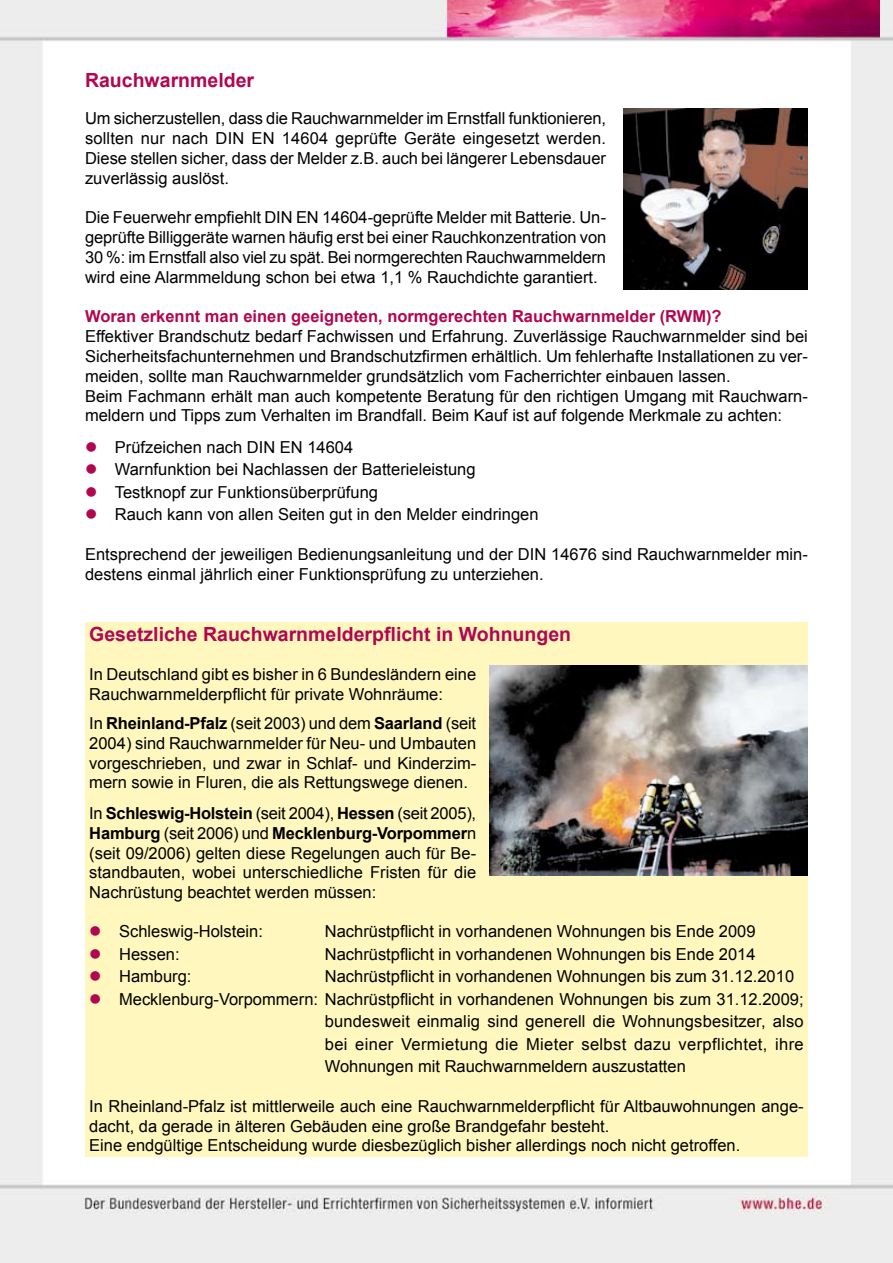
<style>
.page{position:relative;width:893px;height:1263px;background:#fff}
.page>*{position:absolute;margin:0;border:0;box-sizing:border-box;transform-origin:0 0}
.t1{font:700 19.5px "Arial";color:#b10650}
.t2{font:16.5px/19.8px "Arial";color:#000;text-align:justify}
.t3{font:700 16.5px "Arial";color:#b10650}
.s1{color:#b10650}
.s2{font-weight:700}
</style>
<div class="page">
<img style="left:0;top:0;width:880px;height:1263px">
<img style="left:623px;top:108px;width:185px;height:181px">
<div style="left:85px;top:622px;width:723px;height:535px;background:#fff7be"></div>
<img style="left:489px;top:665px;width:319px;height:211px">
<svg style="left:97px;top:475px;width:17px;height:1px"></svg>
<svg style="left:97px;top:498px;width:17px;height:1px"></svg>
<svg style="left:97px;top:520px;width:17px;height:1px"></svg>
<p class="t1" style="left:85px;top:67px;width:171px">Rauchwarnmelder</p>
<p class="t2" style="left:85px;top:109px;width:523px">Um sicherzustellen, dass die Rauchwarnmelder im Ernstfall funktionieren, sollten nur nach DIN EN 14604 geprüfte Geräte eingesetzt werden.<br>Diese stellen sicher, dass der Melder z.B. auch bei längerer Lebensdauer zuverlässig auslöst.</p>
<p class="t2" style="left:85px;top:208px;width:523px">Die Feuerwehr empfiehlt DIN EN 14604-geprüfte Melder mit Batterie. Un&shy;geprüfte Billiggeräte warnen häufig erst bei einer Rauchkonzentration von 30 %: im Ernstfall also viel zu spät. Bei normgerechten Rauchwarnmeldern wird eine Alarmmeldung schon bei etwa 1,1 % Rauchdichte garantiert.</p>
<p class="t3" style="left:85px;top:306px;width:638px">Woran erkennt man einen geeigneten, normgerechten Rauchwarnmelder (RWM)?</p>
<p class="t2" style="left:85px;top:327px;width:724px;text-align:left">Effektiver Brandschutz bedarf Fachwissen und Erfahrung. Zuverlässige Rauchwarnmelder sind bei Sicherheitsfachunternehmen und Brandschutzfirmen erhältlich. Um fehlerhafte Installationen zu ver&shy;meiden, sollte man Rauchwarnmelder grundsätzlich vom Facherrichter einbauen lassen.<br>Beim Fachmann erhält man auch kompetente Beratung für den richtigen Umgang mit Rauchwarn&shy;meldern und Tipps zum Verhalten im Brandfall. Beim Kauf ist auf folgende Merkmale zu achten:</p>
<p class="t2" style="left:85px;top:437px;width:270px"><span class="s1">●</span> Prüfzeichen nach DIN EN 14604</p>
<p class="t2" style="left:85px;top:460px;width:392px"><span class="s1">●</span> Warnfunktion bei Nachlassen der Batterieleistung</p>
<p class="t2" style="left:85px;top:482px;width:294px"><span class="s1">●</span> Testknopf zur Funktionsüberprüfung</p>
<p class="t2" style="left:85px;top:505px;width:455px"><span class="s1">●</span> Rauch kann von allen Seiten gut in den Melder eindringen</p>
<p class="t2" style="left:85px;top:544px;width:724px">Entsprechend der jeweiligen Bedienungsanleitung und der DIN 14676 sind Rauchwarnmelder min&shy;destens einmal jährlich einer Funktionsprüfung zu unterziehen.</p>
<p class="t1" style="left:89px;top:621px;width:483px">Gesetzliche Rauchwarnmelderpflicht in Wohnungen</p>
<p class="t2" style="left:89px;top:665px;width:388px">In Deutschland gibt es bisher in 6 Bundesländern eine<br>Rauchwarnmelderpflicht für private Wohnräume:</p>
<p class="t2" style="left:89px;top:713px;width:388px">In <span class="s2">Rheinland-Pfalz</span> (seit 2003) und dem <span class="s2">Saarland</span> (seit 2004) sind Rauchwarnmelder für Neu- und Umbauten vorgeschrieben, und zwar in Schlaf- und Kinderzim&shy;mern sowie in Fluren, die als Rettungswege dienen.</p>
<p class="t2" style="left:89px;top:803px;width:388px">In <span class="s2">Schleswig-Holstein</span> (seit 2004), <span class="s2">Hessen</span> (seit 2005), <span class="s2">Hamburg</span> (seit 2006) und <span class="s2">Mecklenburg-Vorpommer</span>n (seit 09/2006) gelten diese Regelungen auch für Be&shy;standbauten, wobei unterschiedliche Fristen für die Nachrüstung beachtet werden müssen:</p>
<p class="t2" style="left:89px;top:922px;width:175px"><span class="s1">●</span> Schleswig-Holstein:</p>
<p class="t2" style="left:325px;top:922px;width:432px">Nachrüstpflicht in vorhandenen Wohnungen bis Ende 2009</p>
<p class="t2" style="left:89px;top:944px;width:92px"><span class="s1">●</span> Hessen:</p>
<p class="t2" style="left:325px;top:944px;width:432px">Nachrüstpflicht in vorhandenen Wohnungen bis Ende 2014</p>
<p class="t2" style="left:89px;top:967px;width:104px"><span class="s1">●</span> Hamburg:</p>
<p class="t2" style="left:325px;top:967px;width:471px">Nachrüstpflicht in vorhandenen Wohnungen bis zum 31.12.2010</p>
<p class="t2" style="left:325px;top:988px;width:480px;line-height:22.5px;text-indent:-235px"><span class="s1">●</span> Mecklenburg-Vorpommern: Nachrüstpflicht in vorhandenen Wohnungen bis zum 31.12.2009; bundesweit einmalig sind generell die Wohnungsbesitzer, also bei einer Vermietung die Mieter selbst dazu verpflichtet, ihre Wohnungen mit Rauchwarnmeldern auszustatten</p>
<p class="t2" style="left:89px;top:1096px;width:716px;text-align:left">In Rheinland-Pfalz ist mittlerweile auch eine Rauchwarnmelderpflicht für Altbauwohnungen ange&shy;dacht, da gerade in älteren Gebäuden eine große Brandgefahr besteht.<br>Eine endgültige Entscheidung wurde diesbezüglich bisher allerdings noch nicht getroffen.</p>
</div>
